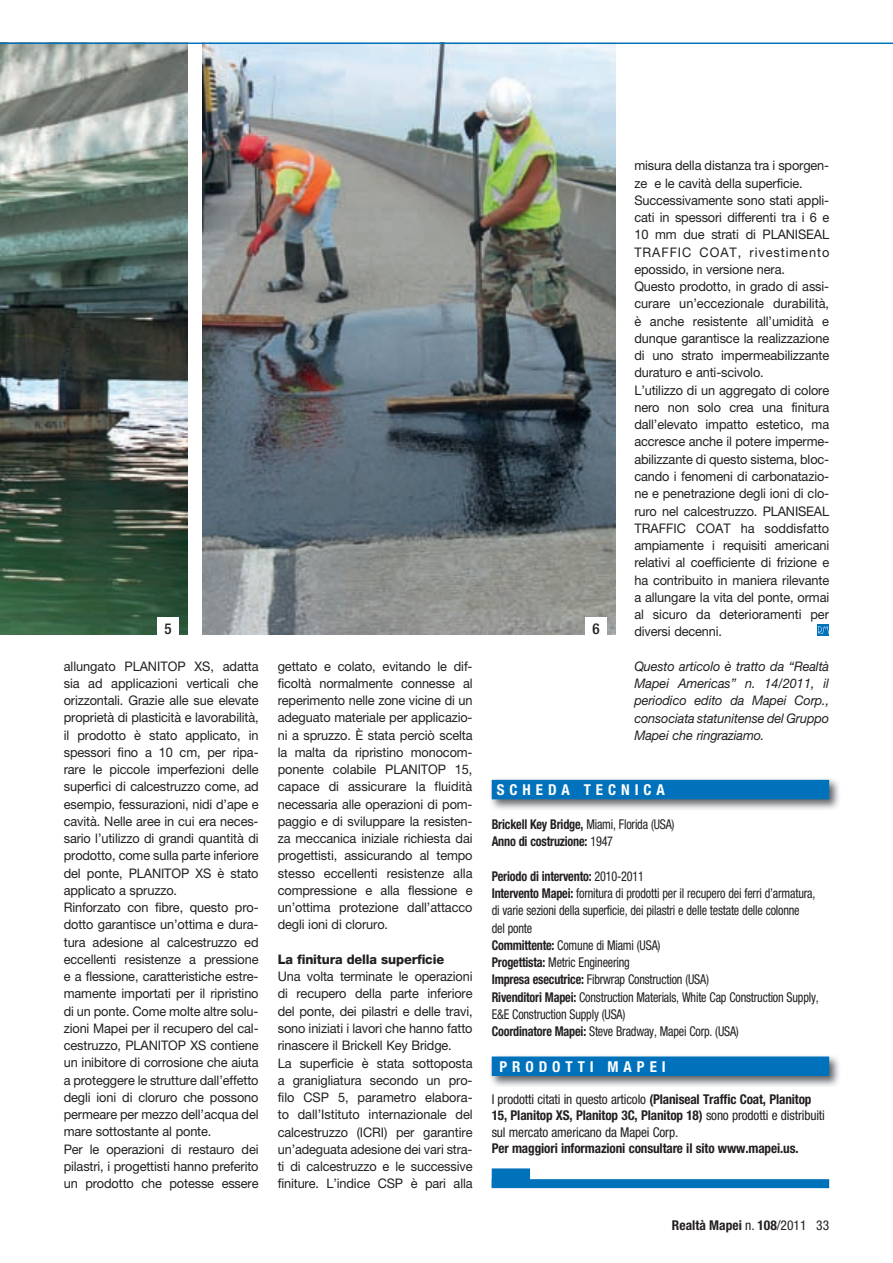
<style>
.page{position:relative;width:893px;height:1263px;background:#fff}
.page>*{position:absolute;margin:0;border:0;box-sizing:border-box;transform-origin:0 0}
.t1{font:700 condensed 15px "Helvetica Neue LT Std";letter-spacing:.33em;color:#fff}
.t2{font:500 condensed 15px "Helvetica Neue LT Std";color:#231f20}
.t3{font:condensed 13.5px/17.2px "Helvetica Neue LT Std";letter-spacing:-.015em;color:#231f20;scale:.9 1}
.t4{font:700 condensed 13.5px/16.5px "Helvetica Neue LT Std";letter-spacing:-.01em;color:#231f20}
.t5{font:700 condensed 13.5px/17.2px "Helvetica Neue LT Std";letter-spacing:-.01em;color:#231f20;scale:.9 1}
.t6{font:13.2px/17.2px "Helvetica Neue LT Std";letter-spacing:-.01em;color:#231f20}
.t7{font:italic 13.2px/17.2px "Helvetica Neue LT Std";letter-spacing:-.01em;color:#231f20;text-align:justify}
.s1{font-weight:400}
.s2{font-weight:700}
.s3{font-weight:800}
</style>
<div class="page">
<img style="left:0;top:44px;width:187px;height:590px">
<img style="left:203px;top:44px;width:412px;height:590px">
<hr style="left:0;top:43px;width:893px;height:1px;background:#0072bc">
<img style="left:491px;top:1056px;width:348px;height:30px">
<div style="left:492px;top:1056px;width:337px;height:20px;background:#0072bc"></div>
<div style="left:492px;top:1179px;width:337px;height:9px;background:#0072bc"></div>
<div style="left:492px;top:1168px;width:38px;height:20px;background:#0072bc"></div>
<img style="left:491px;top:779px;width:348px;height:30px">
<div style="left:492px;top:780px;width:337px;height:19px;background:#0072bc"></div>
<div style="left:817px;top:624px;width:12px;height:12px;background:#0072bc"></div>
<svg style="left:818px;top:626px;width:10px;height:8px"></svg>
<div style="left:157px;top:617px;width:22px;height:21px;background:#fff"></div>
<div style="left:585px;top:617px;width:22px;height:21px;background:#fff"></div>
<p class="t6" style="left:634px;top:157px;width:196px">misura della distanza tra i sporgen&shy;ze e le cavità della superficie.<br>Successivamente sono stati appli&shy;cati in spessori differenti tra i 6 e 10 mm due strati di PLANISEAL TRAFFIC COAT, rivestimento epossido, in versione nera.<br>Questo prodotto, in grado di assi&shy;curare un’eccezionale durabilità, è anche resistente all’umidità e dunque garantisce la realizzazione di uno strato impermeabilizzante duraturo e anti-scivolo.<br>L’utilizzo di un aggregato di colore nero non solo crea una finitura dall’elevato impatto estetico, ma accresce anche il potere imperme&shy;abilizzante di questo sistema, bloc&shy;cando i fenomeni di carbonatazio&shy;ne e penetrazione degli ioni di clo&shy;ruro nel calcestruzzo. PLANISEAL TRAFFIC COAT ha soddisfatto ampiamente i requisiti americani relativi al coefficiente di frizione e ha contribuito in maniera rilevante a allungare la vita del ponte, ormai al sicuro da deterioramenti per diversi decenni.</p>
<p class="t7" style="left:634px;top:657px;width:196px">Questo articolo è tratto da “Realtà Mapei Americas” n. 14/2011, il periodico edito da Mapei Corp., consociata statunitense del Gruppo Mapei che ringraziamo.</p>
<p class="t2" style="left:164px;top:619px;width:9px">5</p>
<p class="t2" style="left:592px;top:619px;width:9px">6</p>
<p class="t6" style="left:64px;top:657px;width:196px">allungato PLANITOP XS, adatta sia ad applicazioni verticali che orizzontali. Grazie alle sue elevate proprietà di plasticità e lavorabilità, il prodotto è stato applicato, in spessori fino a 10 cm, per ripa&shy;rare le piccole imperfezioni delle superfici di calcestruzzo come, ad esempio, fessurazioni, nidi d’ape e cavità. Nelle aree in cui era neces&shy;sario l’utilizzo di grandi quantità di prodotto, come sulla parte inferiore del ponte, PLANITOP XS è stato applicato a spruzzo.<br>Rinforzato con fibre, questo pro&shy;dotto garantisce un’ottima e dura&shy;tura adesione al calcestruzzo ed eccellenti resistenze a pressione e a flessione, caratteristiche estre&shy;mamente importati per il ripristino di un ponte. Come molte altre solu&shy;zioni Mapei per il recupero del cal&shy;cestruzzo, PLANITOP XS contiene un inibitore di corrosione che aiuta a proteggere le strutture dall’effetto degli ioni di cloruro che possono permeare per mezzo dell’acqua del mare sottostante al ponte.<br>Per le operazioni di restauro dei pilastri, i progettisti hanno preferito un prodotto che potesse essere</p>
<p class="t6" style="left:278px;top:657px;width:196px;text-align:justify">gettato e colato, evitando le dif&shy;ficoltà normalmente connesse al reperimento nelle zone vicine di un adeguato materiale per applicazio&shy;ni a spruzzo. È stata perciò scelta la malta da ripristino monocom&shy;ponente colabile PLANITOP 15, capace di assicurare la fluidità necessaria alle operazioni di pom&shy;paggio e di sviluppare la resisten&shy;za meccanica iniziale richiesta dai progettisti, assicurando al tempo stesso eccellenti resistenze alla compressione e alla flessione e un’ottima protezione dall’attacco degli ioni di cloruro.</p>
<p class="t1" style="left:497px;top:781px;width:169px">SCHEDA TECNICA</p>
<p class="t5" style="left:492px;top:815px;width:205px">Brickell Key Bridge, <span class="s1">Miami, Florida (USA)<br></span>Anno di costruzione: <span class="s1">1947</span></p>
<p class="t3" style="left:492px;top:867px;width:365px"><span class="s2">Periodo di intervento:</span> 2010-2011<br><span class="s2">Intervento Mapei:</span> fornitura di prodotti per il recupero dei ferri d’armatura, di varie sezioni della superficie, dei pilastri e delle testate delle colonne<br>del ponte<br><span class="s2">Committente:</span> Comune di Miami (USA)<br><span class="s2">Progettista:</span> Metric Engineering<br><span class="s2">Impresa esecutrice:</span> Fibrwrap Construction (USA)<br><span class="s2">Rivenditori Mapei:</span> Construction Materials, White Cap Construction Supply, E&amp;E Construction Supply (USA)<br><span class="s2">Coordinatore Mapei:</span> Steve Bradway, Mapei Corp. (USA)</p>
<p class="t6" style="left:278px;top:950px;width:196px"><span class="s3">La finitura della superficie<br></span>Una volta terminate le operazioni di recupero della parte inferiore del ponte, dei pilastri e delle travi, sono iniziati i lavori che hanno fatto rinascere il Brickell Key Bridge.<br>La superficie è stata sottoposta a granigliatura secondo un pro&shy;filo CSP 5, parametro elabora&shy;to dall’Istituto internazionale del calcestruzzo (ICRI) per garantire un’adeguata adesione dei vari stra&shy;ti di calcestruzzo e le successive finiture. L’indice CSP è pari alla</p>
<p class="t1" style="left:499px;top:1058px;width:168px">PRODOTTI MAPEI</p>
<p class="t4" style="left:492px;top:1090px;width:335px"><span class="s1">I prodotti citati in questo articolo</span> (Planiseal Traffic Coat, Planitop 15, Planitop XS, Planitop 3C, Planitop 18) <span class="s1">sono prodotti e distribuiti sul mercato americano da Mapei Corp.<br></span>Per maggiori informazioni consultare il sito www.mapei.us.</p>
<p class="t4" style="left:672px;top:1217px;width:159px">Realtà Mapei <span class="s1">n.</span> 108<span class="s1">/2011 33</span></p>
</div>
